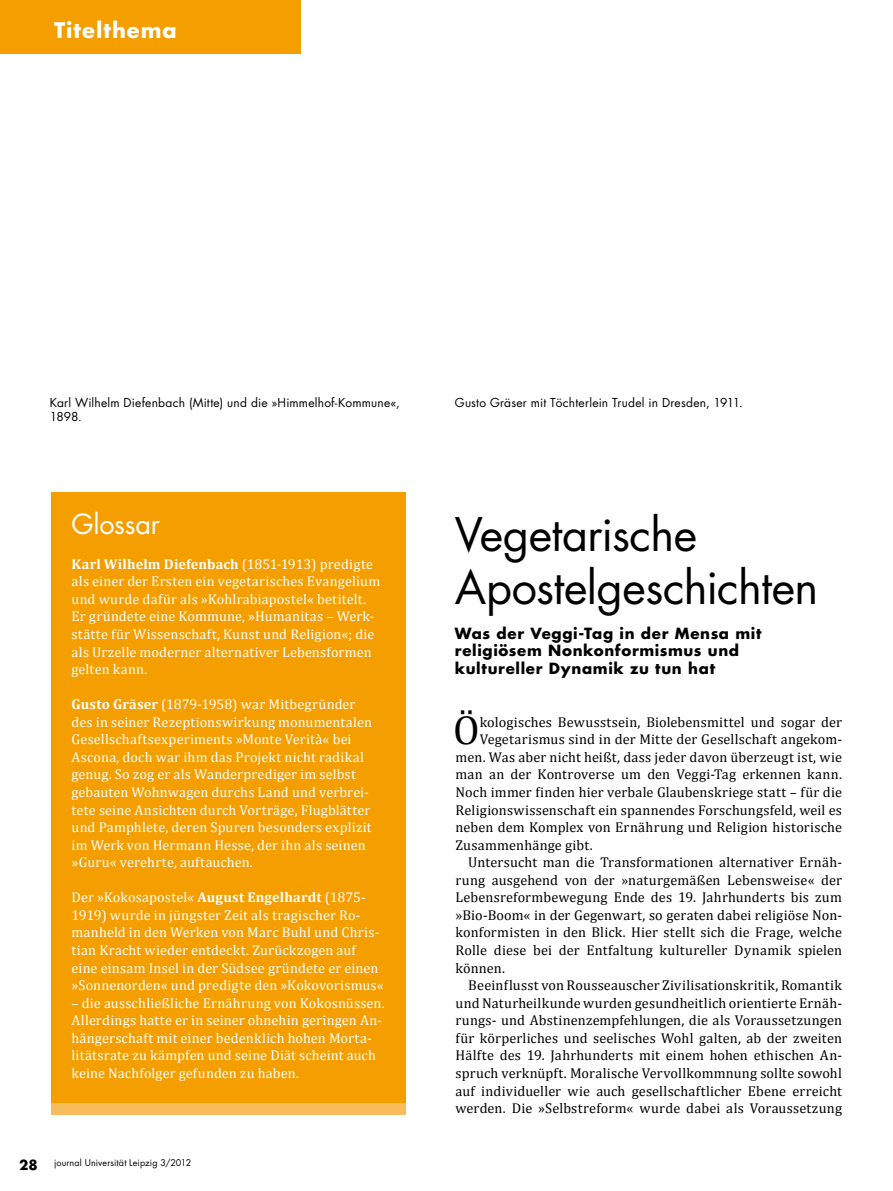
<style>
.page{position:relative;width:893px;height:1191px;background:#fff}
.page>*{position:absolute;margin:0;border:0;box-sizing:border-box;transform-origin:0 0}
.t1{font:45px/52.7px "Futura LT";letter-spacing:-.01em;color:#000}
.t2{font:40.65px "Cambria";color:#000}
.t3{font:27px "Futura LT";letter-spacing:-.01em;color:#fff}
.t4{font:700 21px "Futura LT";letter-spacing:.05em;color:#fff}
.t5{font:700 15px/17.5px "Futura LT";letter-spacing:.04em;color:#000}
.t6{font:14.25px "Cambria";letter-spacing:.01em;color:#000}
.t7{font:14.25px/17.5px "Cambria";letter-spacing:.01em;color:#fff}
.t8{font:12px/14.4px "Futura LT";letter-spacing:.015em;color:#000}
.t9{font:9px "Futura LT";letter-spacing:.01em;color:#000}
.s1{font-weight:700}
.s2{font-weight:700;font-size:13.5px}
</style>
<div class="page">
<div style="left:52px;top:492px;width:354px;height:622px;background:#f49e00"></div>
<div style="left:52px;top:1103px;width:354px;height:11px;background:#f9bc5c"></div>
<div style="left:0;top:0;width:301px;height:53px;background:#f49e00"></div>
<h3 class="t4" style="left:54px;top:16px;width:124px">Titelthema</h3>
<p class="t8" style="left:50px;top:395px;width:352px">Karl Wilhelm Diefenbach (Mitte) und die »Himmelhof-Kommune«,<br>1898.</p>
<h3 class="t3" style="left:71px;top:506px;width:90px">Glossar</h3>
<p class="t7" style="left:71px;top:555px;width:310px"><span class="s1">Karl Wilhelm Diefenbach</span> (1851-1913) predigte als einer der Ersten ein vegetarisches Evangelium und wurde dafür als »Kohlrabiapostel« betitelt.<br>Er gründete eine Kommune, »Humanitas – Werk&shy;stätte für Wissenschaft, Kunst und Religion«; die als Urzelle moderner alternativer Lebensformen gelten kann.</p>
<p class="t7" style="left:71px;top:695px;width:302px"><span class="s1">Gusto Gräser</span> (1879-1958) war Mitbegründer des in seiner Rezeptionswirkung monumentalen Gesellschaftsexperiments »Monte Verità« bei Ascona, doch war ihm das Projekt nicht radikal genug. So zog er als Wanderprediger im selbst gebauten Wohnwagen durchs Land und verbrei&shy;tete seine Ansichten durch Vorträge, Flugblätter und Pamphlete, deren Spuren besonders explizit im Werk von Hermann Hesse, der ihn als seinen »Guru« verehrte, auftauchen.</p>
<p class="t7" style="left:71px;top:888px;width:314px">Der »Kokosapostel« <span class="s1">August Engelhardt</span> (1875- 1919) wurde in jüngster Zeit als tragischer Ro&shy;manheld in den Werken von Marc Buhl und Chris&shy;tian Kracht wieder entdeckt. Zurückzogen auf eine einsam Insel in der Südsee gründete er einen »Sonnenorden« und predigte den »Kokovorismus«</p>
<p class="t7" style="left:71px;top:994px;width:315px">– die ausschließliche Ernährung von Kokosnüssen.<br>Allerdings hatte er in seiner ohnehin geringen An&shy;hängerschaft mit einer bedenklich hohen Morta&shy;litätsrate zu kämpfen und seine Diät scheint auch keine Nachfolger gefunden zu haben.</p>
<p class="t9" style="left:19px;top:1157px;width:174px"><span class="s2">28</span> journal Universität Leipzig 3/2012</p>
<p class="t8" style="left:455px;top:395px;width:290px">Gusto Gräser mit Töchterlein Trudel in Dresden, 1911.</p>
<h1 class="t1" style="left:455px;top:509px;width:365px">Vegetarische<br>Apostelgeschichten</h1>
<p class="t5" style="left:455px;top:624px;width:308px">Was der Veggi-Tag in der Mensa mit religiösem Nonkonformismus und kultureller Dynamik zu tun hat</p>
<h2 class="t2" style="left:453px;top:706px;width:28px">Ö</h2>
<p class="t6" style="left:480px;top:713px;width:364px">kologisches Bewusstsein, Biolebensmittel und sogar der</p>
<p class="t6" style="left:480px;top:731px;width:364px">Vegetarismus sind in der Mitte der Gesellschaft angekom-</p>
<p class="t6" style="left:455px;top:748px;width:388px">men. Was aber nicht heißt, dass jeder davon überzeugt ist, wie</p>
<p class="t6" style="left:455px;top:766px;width:388px">man an der Kontroverse um den Veggi-Tag erkennen kann.</p>
<p class="t6" style="left:455px;top:783px;width:388px">Noch immer finden hier verbale Glaubenskriege statt – für die</p>
<p class="t6" style="left:455px;top:801px;width:388px">Religionswissenschaft ein spannendes Forschungsfeld, weil es</p>
<p class="t6" style="left:455px;top:819px;width:388px">neben dem Komplex von Ernährung und Religion historische</p>
<p class="t6" style="left:455px;top:836px;width:139px">Zusammenhänge gibt.</p>
<p class="t6" style="left:468px;top:854px;width:375px">Untersucht man die Transformationen alternativer Ernäh-</p>
<p class="t6" style="left:455px;top:871px;width:388px">rung ausgehend von der »naturgemäßen Lebensweise« der</p>
<p class="t6" style="left:455px;top:889px;width:388px">Lebensreformbewegung Ende des 19. Jahrhunderts bis zum</p>
<p class="t6" style="left:455px;top:906px;width:388px">»Bio-Boom« in der Gegenwart, so geraten dabei religiöse Non-</p>
<p class="t6" style="left:455px;top:924px;width:388px">konformisten in den Blick. Hier stellt sich die Frage, welche</p>
<p class="t6" style="left:455px;top:941px;width:388px">Rolle diese bei der Entfaltung kultureller Dynamik spielen</p>
<p class="t6" style="left:455px;top:959px;width:51px">können.</p>
<p class="t6" style="left:468px;top:977px;width:375px">Beeinflusst von Rousseauscher Zivilisationskritik, Romantik</p>
<p class="t6" style="left:455px;top:994px;width:388px">und Naturheilkunde wurden gesundheitlich orientierte Ernäh-</p>
<p class="t6" style="left:455px;top:1012px;width:388px">rungs- und Abstinenzempfehlungen, die als Voraussetzungen</p>
<p class="t6" style="left:455px;top:1029px;width:388px">für körperliches und seelisches Wohl galten, ab der zweiten</p>
<p class="t6" style="left:455px;top:1047px;width:388px">Hälfte des 19. Jahrhunderts mit einem hohen ethischen An-</p>
<p class="t6" style="left:455px;top:1064px;width:388px">spruch verknüpft. Moralische Vervollkommnung sollte sowohl</p>
<p class="t6" style="left:455px;top:1082px;width:388px">auf individueller wie auch gesellschaftlicher Ebene erreicht</p>
<p class="t6" style="left:455px;top:1099px;width:388px">werden. Die »Selbstreform« wurde dabei als Voraussetzung</p>
</div>
